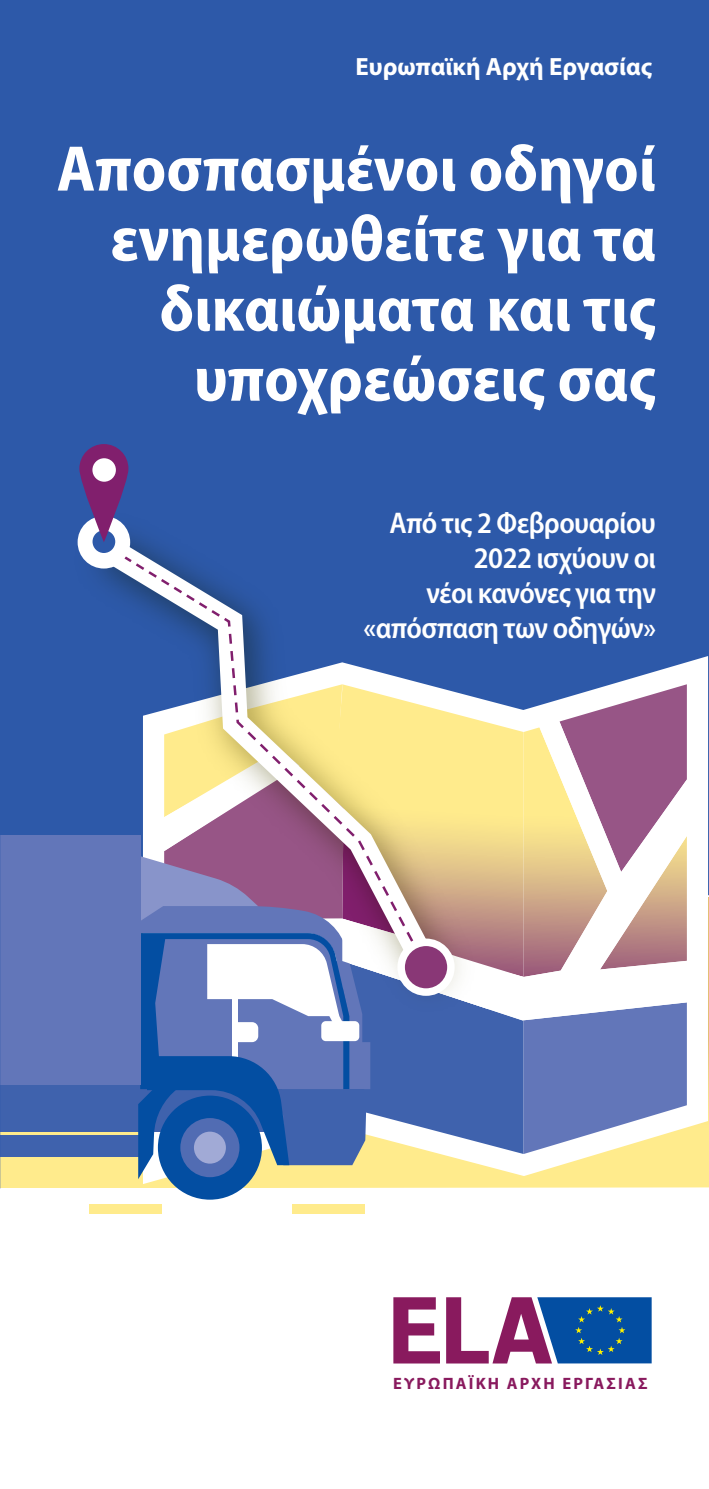
<style>
.page{position:relative;width:709px;height:1489px;background:#fff}
.page>*{position:absolute;margin:0;border:0;box-sizing:border-box;transform-origin:0 0}
.COVER_Cover_title_H1{font:700 semi-condensed 65px/70px "Myriad Pro";color:#fff;text-align:right}
.COVER_Subtitle_H2{font:600 semi-condensed 30px/35px "Myriad Pro";letter-spacing:-.02em;color:#fff;text-align:right}
.COVER_European_Labou{font:700 25px "Myriad Pro";color:#fff}
.t1{font:700 16.5px "Myriad Pro";letter-spacing:.13em;color:#891a5e}
</style>
<div class="page">
<div style="left:0;top:0;width:709px;height:896px;background:#2d59a9"></div>
<div style="left:0;top:897px;width:709px;height:290px;background:#ffeb8c"></div>
<svg style="left:143px;top:656px;width:565px;height:527px"></svg>
<div style="left:89px;top:1204px;width:73px;height:10px;background:#ffeb8c"></div>
<div style="left:292px;top:1204px;width:72px;height:10px;background:#ffeb8c"></div>
<div style="left:0;top:1135px;width:144px;height:22px;background:#3f62ad"></div>
<div style="left:0;top:1082px;width:282px;height:50px;background:#3f62ad"></div>
<div style="left:158px;top:1095px;width:104px;height:104px;background:#034ea2;border-radius:50%"></div>
<div style="left:0;top:834px;width:141px;height:250px;background:#6276b9"></div>
<div style="left:60px;top:498px;width:429px;height:337px;background:#2d59a9"></div>
<svg style="left:95px;top:534px;width:344px;height:301px;background:#305ba9"></svg>
<svg style="left:138px;top:684px;width:549px;height:495px"></svg>
<svg style="left:227px;top:627px;width:180px;height:302px"></svg>
<svg style="left:111px;top:547px;width:121px;height:82px"></svg>
<div style="left:78px;top:516px;width:52px;height:52px;background:#fff;border-radius:50%"></div>
<div style="left:92px;top:530px;width:23px;height:23px;background:#2d59a9;border-radius:50%"></div>
<svg style="left:79px;top:444px;width:49px;height:98px;background:#7a468c"></svg>
<div style="left:92px;top:458px;width:24px;height:23px;background:#fff;border-radius:50%"></div>
<div style="left:401px;top:942px;width:50px;height:50px;background:#893776;border-radius:50%"></div>
<div style="left:397px;top:938px;width:57px;height:57px;border:8px solid #fff;border-radius:50%"></div>
<svg style="left:393px;top:1297px;width:258px;height:66px"></svg>
<p class="COVER_European_Labou" style="left:355px;top:51px;width:298px">Ευρωπαϊκή Αρχή Εργασίας</p>
<h1 class="COVER_Cover_title_H1" style="left:57px;top:132px;width:601px">Αποσπασμένοι οδηγοί ενημερωθείτε για τα δικαιώματα και τις υποχρεώσεις σας</h1>
<h2 class="COVER_Subtitle_H2" style="left:363px;top:505px;width:294px">Από τις 2 Φεβρουαρίου<br>2022 ισχύουν οι<br>νέοι κανόνες για την «απόσπαση των οδηγών»</h2>
<p class="t1" style="left:393px;top:1372px;width:256px">ΕΥΡΩΠΑΪΚΗ ΑΡΧΗ ΕΡΓΑΣΙΑΣ</p>
</div>
